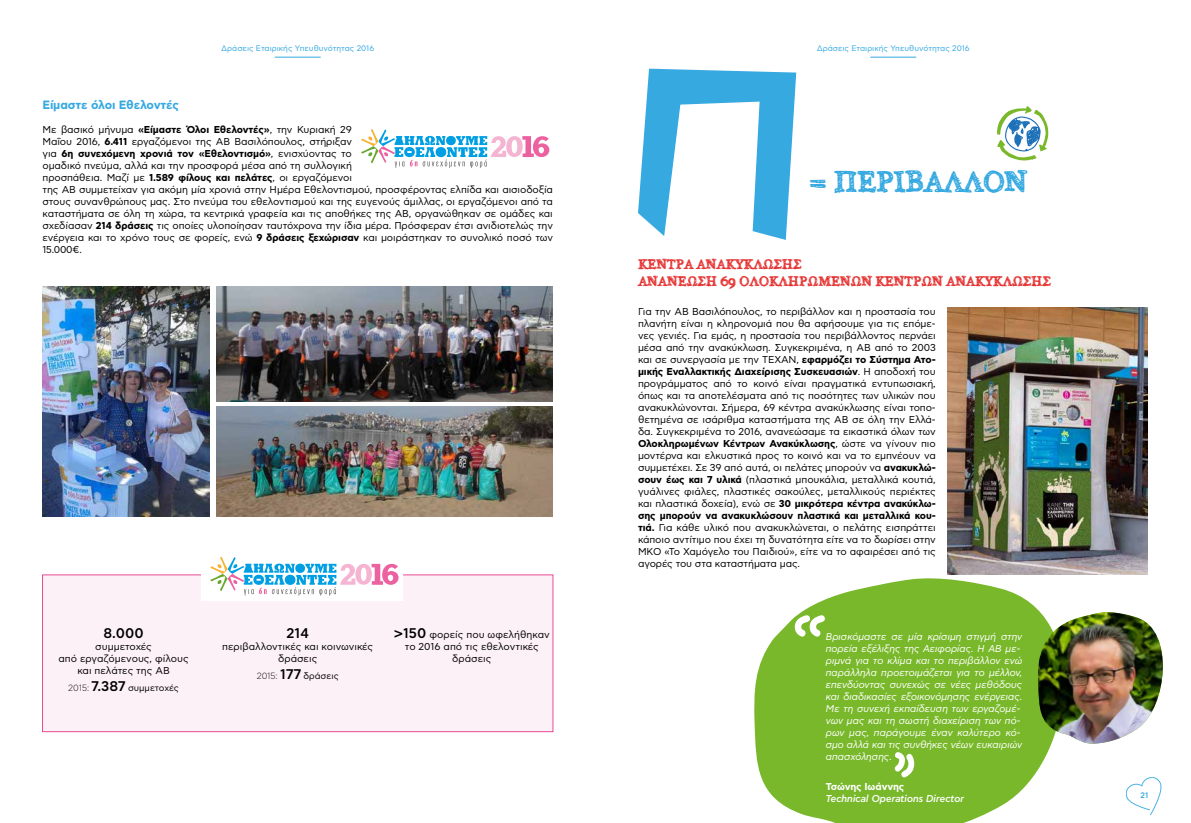
<style>
.page{position:relative;width:1191px;height:823px;background:#fff}
.page>*{position:absolute;margin:0;border:0;box-sizing:border-box;transform-origin:0 0}
.t1{font:84px "CF Menelaos";color:#fff}
.t2{font:76.5px "CF Menelaos";color:#fff}
.t3{font:30px "Alabama";letter-spacing:-.02em;color:#36a9e1}
.t4{font:14px/16.8px "Alabama";letter-spacing:-.01em;color:#e52e2e}
.t5{font:500 14px "CF Asty Std";color:#000}
.t6{font:700 12px "CF Asty Std";letter-spacing:-.015em;color:#36a9e1}
.t7{font:10px/12px "CF Asty Std";letter-spacing:-.01em;color:#000;text-align:center}
.t8{font:italic 10px/12px "CF Asty Std";letter-spacing:-.01em;color:#fff;text-align:justify}
.t9{font:italic 500 10px "CF Asty Std";letter-spacing:-.01em;color:#fff}
.t10{font:700 10px "CF Asty Std";letter-spacing:-.01em;color:#fff}
.t11{font:9px "CF Asty Std";color:#000}
.t12{font:8px "CF Asty Std";color:#36a9e1}
.t13{font:500 8px "CF Asty Std";color:#36a9e1}
.s1{font-weight:700}
.s2{font-weight:300}
.s3{font-weight:500;font-size:14px}
</style>
<div class="page">
<svg style="left:1126px;top:777px;width:35px;height:39px"></svg>
<svg style="left:638px;top:69px;width:158px;height:171px"></svg>
<svg style="left:997px;top:106px;width:51px;height:54px"></svg>
<img style="left:43px;top:286px;width:167px;height:230px">
<img style="left:217px;top:286px;width:335px;height:115px">
<img style="left:217px;top:406px;width:335px;height:110px">
<div style="left:42px;top:574px;width:511px;height:157px;background:#fdf1f8"></div>
<div style="left:201px;top:547px;width:202px;height:53px;background:#fff"></div>
<svg style="left:210px;top:556px;width:188px;height:39px"></svg>
<svg style="left:361px;top:129px;width:188px;height:39px"></svg>
<img style="left:947px;top:307px;width:200px;height:267px">
<svg style="left:754px;top:578px;width:340px;height:244px;fill:#78b82a"></svg>
<svg style="left:1037px;top:610px;width:57px;height:2px"></svg>
<img style="left:1037px;top:612px;width:126px;height:131px">
<hr style="left:870px;top:57px;width:46px;height:1px;background:#36a9e1">
<hr style="left:275px;top:57px;width:46px;height:1px;background:#36a9e1">
<p class="t12" style="left:221px;top:44px;width:155px">Δράσεις Εταιρικής Yπευθυνότητας 2016</p>
<p class="t12" style="left:816px;top:44px;width:155px">Δράσεις Εταιρικής Yπευθυνότητας 2016</p>
<p class="t6" style="left:43px;top:98px;width:138px">Είμαστε όλοι Εθελοντές</p>
<p class="t7" style="left:43px;top:124px;width:512px;text-align:left">Με βασικό μήνυμα <span class="s1">«Είμαστε Όλοι Εθελοντές»</span>, την Κυριακή 29<br>Μαΐου 2016, <span class="s1">6.411</span> εργαζόμενοι της ΑΒ Βασιλόπουλος, στήριξαν<br>για <span class="s1">6η συνεχόμενη χρονιά τον «Εθελοντισμό»</span>, ενισχύοντας το<br>ομαδικό πνεύμα, αλλά και την προσφορά μέσα από τη συλλογική<br>προσπάθεια. Μαζί με <span class="s1">1.589 φίλους και πελάτες</span>, οι εργαζόμενοι<br>της ΑΒ συμμετείχαν για ακόμη μία χρονιά στην Ημέρα Εθελοντισμού, προσφέροντας ελπίδα και αισιοδοξία στους συνανθρώπους μας. Στο πνεύμα του εθελοντισμού και της ευγενούς άμιλλας, οι εργαζόμενοι από τα καταστήματα σε όλη τη χώρα, τα κεντρικά γραφεία και τις αποθήκες της ΑΒ, οργανώθηκαν σε ομάδες και σχεδίασαν <span class="s1">214 δράσεις</span> τις οποίες υλοποίησαν ταυτόχρονα την ίδια μέρα. Πρόσφεραν έτσι ανιδιοτελώς την ενέργεια και το χρόνο τους σε φορείς, ενώ <span class="s1">9 δράσεις ξεχώρισαν</span> και μοιράστηκαν το συνολικό ποσό των 15.000€.</p>
<h3 class="t5" style="left:104px;top:624px;width:41px">8.000</h3>
<p class="t7" style="left:58px;top:640px;width:132px">συμμετοχές<br>από εργαζόμενους, φίλους και πελάτες της ΑΒ</p>
<p class="t11" style="left:68px;top:682px;width:112px"><span class="s2">2015:</span> <span class="s3">7.387</span> συμμετοχές</p>
<h3 class="t5" style="left:286px;top:624px;width:24px">214</h3>
<p class="t7" style="left:222px;top:640px;width:152px">περιβαλλοντικές και κοινωνικές δράσεις</p>
<p class="t11" style="left:257px;top:670px;width:84px"><span class="s2">2015:</span> <span class="s3">177</span> δράσεις</p>
<p class="t7" style="left:394px;top:628px;width:157px"><span class="s3">&gt;150</span> φορείς που ωφελήθηκαν το 2016 από τις εθελοντικές δράσεις</p>
<h3 class="t3" style="left:808px;top:163px;width:221px">= ΠΕΡΙΒΑΛΛΟΝ</h3>
<h3 class="t4" style="left:638px;top:256px;width:414px">ΚΈΝΤΡΑ ΑΝΑΚΎΚΛΩΣΗΣ<br>ΑΝΑΝΈΩΣΗ 69 ΟΛΟΚΛΗΡΩΜΈΝΩΝ ΚΈΝΤΡΩΝ ΑΝΑΚΎΚΛΩΣΗΣ</h3>
<p class="t7" style="left:638px;top:305px;width:299px;text-align:justify">Για την ΑΒ Βασιλόπουλος, το περιβάλλον και η προστασία του πλανήτη είναι η κληρονομιά που θα αφήσουμε για τις επόμε&shy;νες γενιές. Για εμάς, η προστασία του περιβάλλοντος περνάει μέσα από την ανακύκλωση. Συγκεκριμένα, η ΑΒ από το 2003 και σε συνεργασία με την ΤΕΧΑΝ, <span class="s1">εφαρμόζει το Σύστημα Ατο&shy;μικής Εναλλακτικής Διαχείρισης Συσκευασιών</span>. Η αποδοχή του προγράμματος από το κοινό είναι πραγματικά εντυπωσιακή, όπως και τα αποτελέσματα από τις ποσότητες των υλικών που ανακυκλώνονται. Σήμερα, 69 κέντρα ανακύκλωσης είναι τοπο&shy;θετημένα σε ισάριθμα καταστήματα της ΑΒ σε όλη την Ελλά&shy;δα. Συγκεκριμένα το 2016, ανανεώσαμε τα εικαστικά όλων των <span class="s1">Ολοκληρωμένων Κέντρων Ανακύκλωσης</span>, ώστε να γίνουν πιο μοντέρνα και ελκυστικά προς το κοινό και να το εμπνέουν να συμμετέχει. Σε 39 από αυτά, οι πελάτες μπορούν να <span class="s1">ανακυκλώ&shy;σουν έως και 7 υλικά</span> (πλαστικά μπουκάλια, μεταλλικά κουτιά, γυάλινες φιάλες, πλαστικές σακούλες, μεταλλικούς περιέκτες και πλαστικά δοχεία), ενώ σε <span class="s1">30 μικρότερα κέντρα ανακύκλω&shy;σης μπορούν να ανακυκλώσουν πλαστικά και μεταλλικά κου&shy;τιά.</span> Για κάθε υλικό που ανακυκλώνεται, ο πελάτης εισπράττει κάποιο αντίτιμο που έχει τη δυνατότητα είτε να το δωρίσει στην ΜΚΟ «Το Χαμόγελο του Παιδιού», είτε να το αφαιρέσει από τις αγορές του στα καταστήματα μας.</p>
<h1 class="t1" style="left:791px;top:591px;width:38px">‘‘</h1>
<p class="t8" style="left:826px;top:630px;width:198px">Βρισκόμαστε σε μία κρίσιμη στιγμή στην πορεία εξέλιξης της Αειφορίας. Η ΑΒ με&shy;ριμνά για το κλίμα και το περιβάλλον ενώ παράλληλα προετοιμάζεται για το μέλλον, επενδύοντας συνεχώς σε νέες μεθόδους και διαδικασίες εξοικονόμησης ενέργειας.<br>Με τη συνεχή εκπαίδευση των εργαζομέ&shy;νων μας και τη σωστή διαχείριση των πό&shy;ρων μας, παράγουμε έναν καλύτερο κό&shy;σμο αλλά και τις συνθήκες νέων ευκαιριών απασχόλησης.</p>
<p class="t10" style="left:826px;top:780px;width:80px">Τσώνης Ιωάννης</p>
<p class="t9" style="left:826px;top:792px;width:140px">Technical Operations Director</p>
<h2 class="t2" style="left:888px;top:731px;width:30px">”</h2>
<p class="t13" style="left:1140px;top:790px;width:9px">21</p>
</div>
